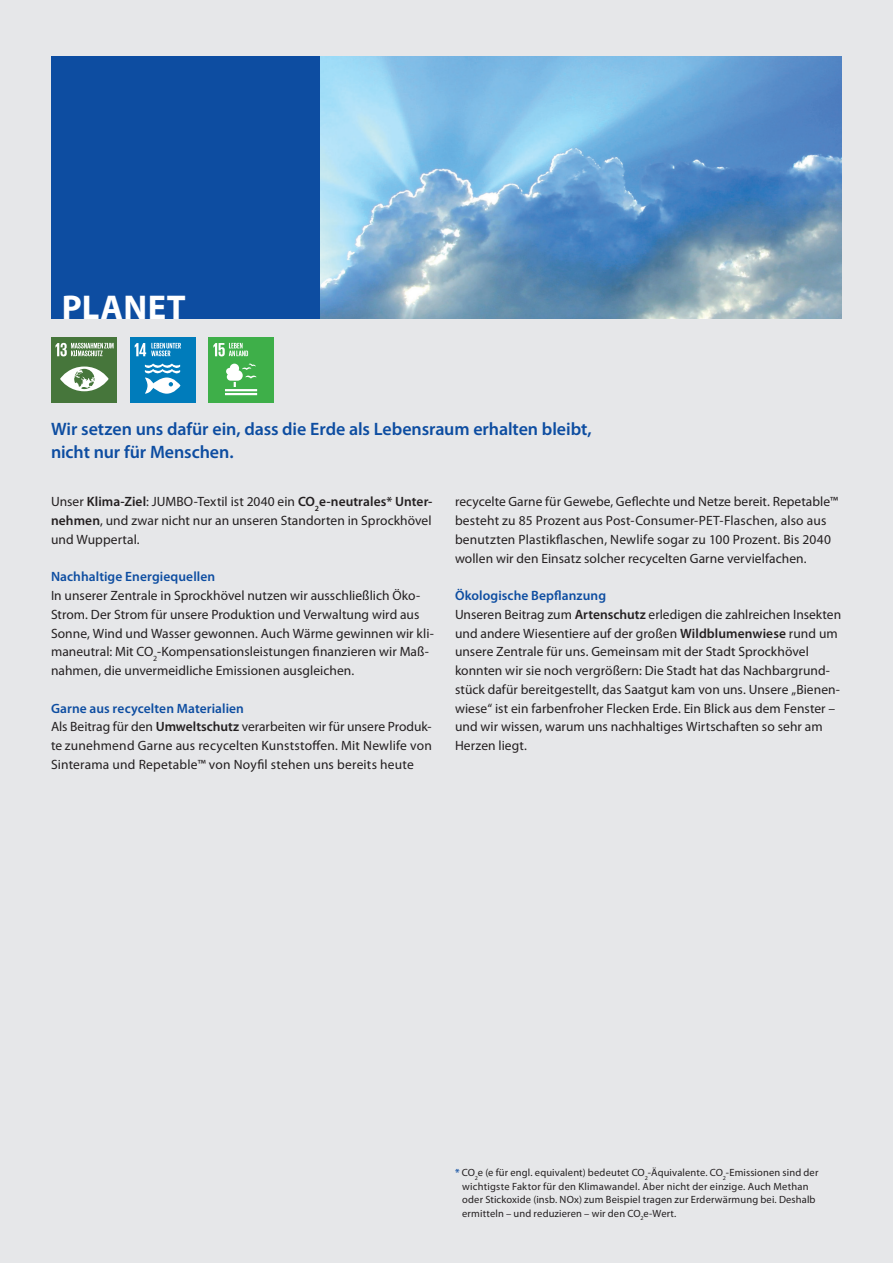
<style>
.page{position:relative;width:893px;height:1263px;background:#e6e7e9}
.page>*{position:absolute;margin:0;border:0;box-sizing:border-box;transform-origin:0 0}
.t1{font:700 34.5px "Myriad Pro";letter-spacing:.015em;color:#fff}
.t2{font:600 18px/22.5px "Myriad Pro";letter-spacing:-.005em;color:#0d4da1}
.t3{font:13.5px/18.8px "Myriad Pro";letter-spacing:.005em;color:#231f20}
.t4{font:600 13.5px "Myriad Pro";letter-spacing:.005em;color:#0d4da1}
.t5{font:10.5px/13.5px "Myriad Pro";letter-spacing:.015em;color:#231f20}
.s1{font-weight:600}
.s2{font-weight:600;color:#0d4da1}
</style>
<div class="page">
<div style="left:51px;top:56px;width:269px;height:263px;background:#0d4da1"></div>
<img style="left:320px;top:56px;width:522px;height:263px">
<div style="left:51px;top:338px;width:66px;height:65px;background:#46763b"></div>
<svg style="left:60px;top:366px;width:49px;height:25px"></svg>
<svg style="left:55px;top:343px;width:59px;height:13px"></svg>
<div style="left:130px;top:338px;width:65px;height:65px;background:#007cbb"></div>
<svg style="left:145px;top:364px;width:35px;height:30px"></svg>
<svg style="left:135px;top:343px;width:46px;height:13px"></svg>
<div style="left:209px;top:338px;width:65px;height:65px;background:#3eaf49"></div>
<hr style="left:225px;top:389px;width:32px;height:2px;background:#fff">
<hr style="left:225px;top:393px;width:32px;height:2px;background:#fff">
<svg style="left:226px;top:364px;width:30px;height:23px"></svg>
<svg style="left:213px;top:343px;width:35px;height:13px"></svg>
<h1 class="t1" style="left:62px;top:285px;width:125px">PLANET</h1>
<h2 class="t2" style="left:51px;top:418px;width:542px">Wir setzen uns dafür ein, dass die Erde als Lebensraum erhalten bleibt, nicht nur für Menschen.</h2>
<p class="t3" style="left:51px;top:492px;width:383px;text-align:justify">Unser <span class="s1">Klima-Ziel</span>: JUMBO-Textil ist 2040 ein <span class="s1">CO</span><sub>2</sub><span class="s1">e-neutrales* Unter&shy;nehmen</span>, und zwar nicht nur an unseren Standorten in Sprockhövel und Wuppertal.</p>
<p class="t4" style="left:51px;top:568px;width:166px">Nachhaltige Energiequellen</p>
<p class="t3" style="left:51px;top:586px;width:384px">In unserer Zentrale in Sprockhövel nutzen wir ausschließlich Öko-Strom. Der Strom für unsere Produktion und Verwaltung wird aus Sonne, Wind und Wasser gewonnen. Auch Wärme gewinnen wir kli&shy;maneutral: Mit CO<sub>2</sub>-Kompensationsleistungen finanzieren wir Maß&shy;nahmen, die unvermeidliche Emissionen ausgleichen.</p>
<p class="t3" style="left:51px;top:698px;width:382px"><span class="s2">Garne aus recycelten Materialien<br></span>Als Beitrag für den <span class="s1">Umweltschutz</span> verarbeiten wir für unsere Produk&shy;te zunehmend Garne aus recycelten Kunststoffen. Mit Newlife von Sinterama und Repetable™ von Noyfil stehen uns bereits heute</p>
<p class="t3" style="left:455px;top:492px;width:385px">recycelte Garne für Gewebe, Geflechte und Netze bereit. Repetable™ besteht zu 85 Prozent aus Post-Consumer-PET-Flaschen, also aus benutzten Plastikflaschen, Newlife sogar zu 100 Prozent. Bis 2040 wollen wir den Einsatz solcher recycelten Garne vervielfachen.</p>
<p class="t3" style="left:455px;top:586px;width:388px"><span class="s2">Ökologische Bepflanzung<br></span>Unseren Beitrag zum <span class="s1">Artenschutz</span> erledigen die zahlreichen Insekten und andere Wiesentiere auf der großen <span class="s1">Wildblumenwiese</span> rund um unsere Zentrale für uns. Gemeinsam mit der Stadt Sprockhövel konnten wir sie noch vergrößern: Die Stadt hat das Nachbargrund&shy;stück dafür bereitgestellt, das Saatgut kam von uns. Unsere „Bienen&shy;wiese“ ist ein farbenfroher Flecken Erde. Ein Blick aus dem Fenster – und wir wissen, warum uns nachhaltiges Wirtschaften so sehr am Herzen liegt.</p>
<p class="t5" style="left:462px;top:1166px;width:358px;text-indent:-7px"><span class="s2">*</span> CO<sub>2</sub>e (e für engl. equivalent) bedeutet CO<sub>2</sub>-Äquivalente. CO<sub>2</sub>-Emissionen sind der wichtigste Faktor für den Klimawandel. Aber nicht der einzige. Auch Methan oder Stickoxide (insb. NOx) zum Beispiel tragen zur Erderwärmung bei. Deshalb ermitteln – und reduzieren – wir den CO<sub>2</sub>e-Wert.</p>
</div>
